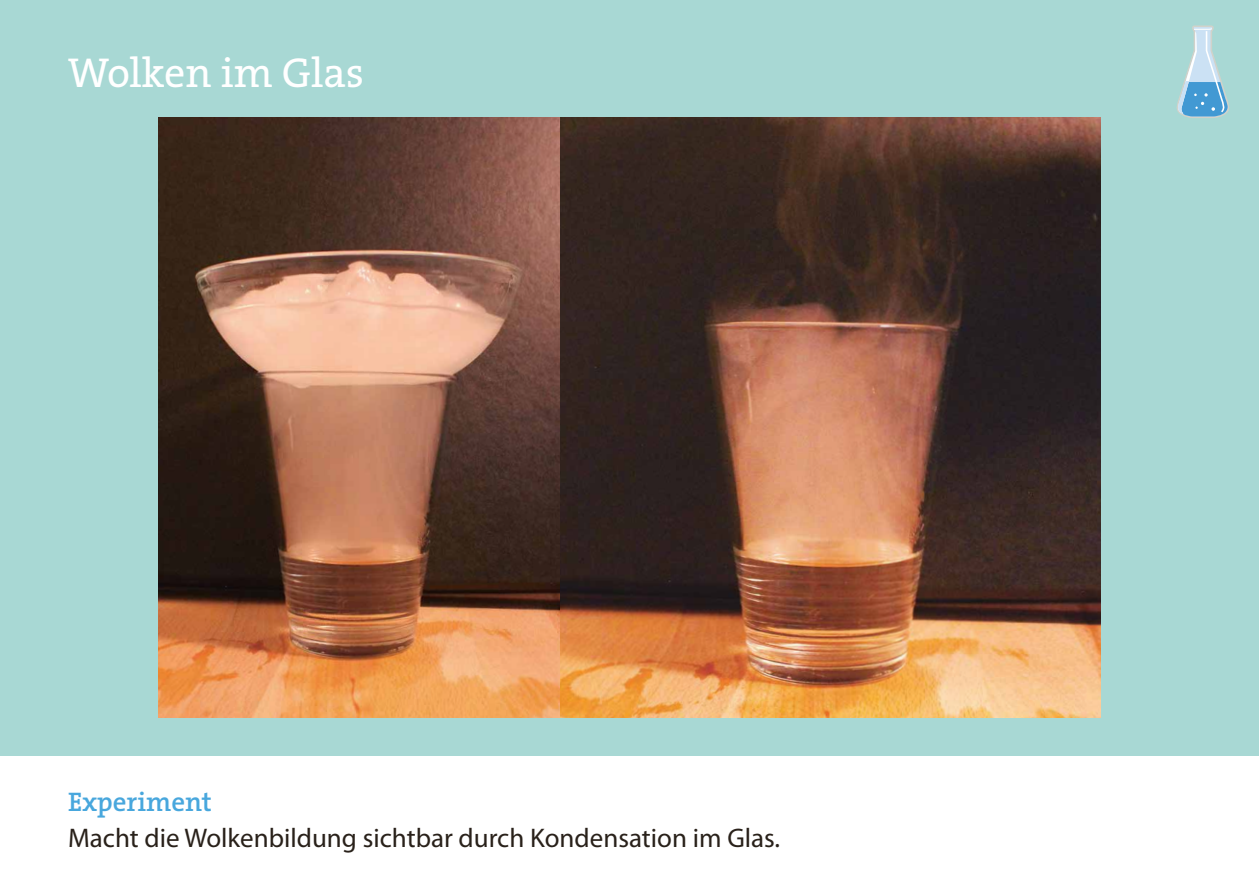
<style>
.page{position:relative;width:1259px;height:893px;background:#fff}
.page>*{position:absolute;margin:0;border:0;box-sizing:border-box;transform-origin:0 0}
.t1{font:42px "The Serif B W5 Plain";color:#fff}
.t2{font:27px "Myriad Pro";color:#29211a}
.t3{font:600 27px "The Serif B W6";color:#48a7dd}
</style>
<div class="page">
<div style="left:0;top:0;width:1259px;height:756px;background:#a8d8d4"></div>
<svg style="left:1176px;top:26px;width:53px;height:92px"></svg>
<img style="left:159px;top:118px;width:941px;height:599px">
<h1 class="t1" style="left:68px;top:46px;width:298px">Wolken im Glas</h1>
<p class="t3" style="left:68px;top:784px;width:145px">Experiment</p>
<p class="t2" style="left:68px;top:822px;width:713px">Macht die Wolkenbildung sichtbar durch Kondensation im Glas.</p>
</div>
